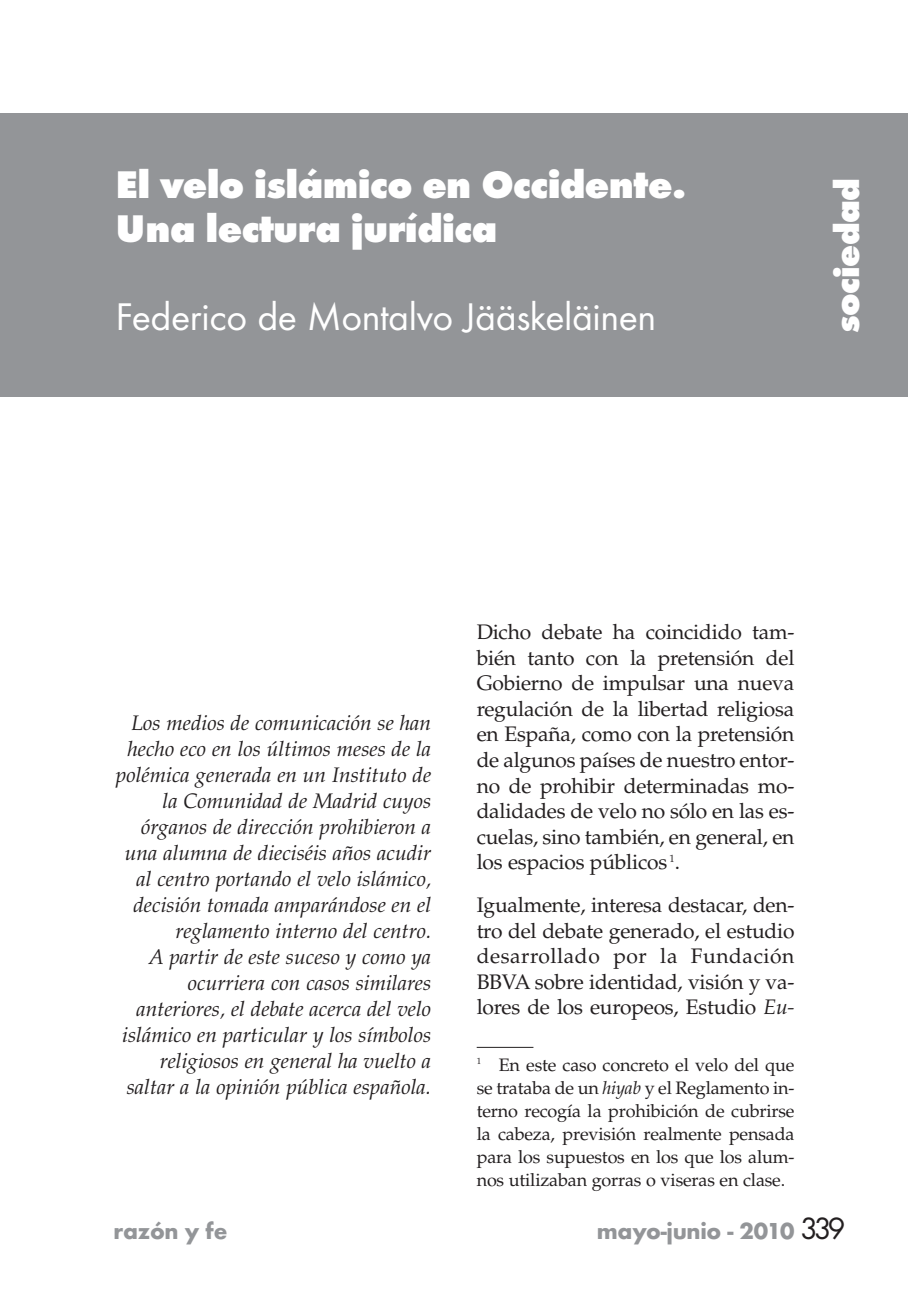
<style>
.page{position:relative;width:908px;height:1304px;background:#fff}
.page>*{position:absolute;margin:0;border:0;box-sizing:border-box;transform-origin:0 0}
.t1{font:800 40px/44px "Futura T";letter-spacing:-.015em;color:#fff}
.t2{font:40px "Futura T";letter-spacing:-.01em;color:#fff}
.t3{font:800 36px "Futura T";letter-spacing:-.015em;color:#fff}
.t4{font:700 24px "Futura T";letter-spacing:-.01em;color:#939598}
.t5{font:italic 21px/26px "Palatino";color:#231f20;text-align:right}
.t6{font:21px/25.6px "Palatino";letter-spacing:-.01em;color:#231f20;text-align:justify}
.t7{font:18px/23px "Palatino";letter-spacing:-.01em;color:#231f20;text-align:justify}
.s1{font-style:italic}
.s2{font-weight:400;font-size:32px;color:#231f20}
</style>
<div class="page">
<div style="left:0;top:113px;width:907px;height:284px;background:#939598"></div>
<hr style="left:476px;top:1047px;width:57px;height:1px;background:#231f20">
<h1 class="t1" style="left:115px;top:166px;width:572px">El velo islámico en Occidente.<br>Una lectura jurídica</h1>
<h1 class="t2" style="left:115px;top:300px;width:542px">Federico de Montalvo Jääskeläinen</h1>
<h2 class="t3" style="left:832px;top:333px;width:157px;rotate:-90deg">sociedad</h2>
<p class="t5" style="left:116px;top:712px;width:317px">Los medios de comunicación se han hecho eco en los últimos meses de la polémica generada en un Instituto de la Comunidad de Madrid cuyos órganos de dirección prohibieron a una alumna de dieciséis años acudir al centro portando el velo islámico, decisión tomada amparándose en el reglamento interno del centro.<br>A partir de este suceso y como ya ocurriera con casos similares anteriores, el debate acerca del velo islámico en particular y los símbolos religiosos en general ha vuelto a saltar a la opinión pública española.</p>
<p class="t6" style="left:476px;top:621px;width:319px">Dicho debate ha coincidido tam&shy;bién tanto con la pretensión del Gobierno de impulsar una nueva regulación de la libertad religiosa en España, como con la pretensión de algunos países de nuestro entor&shy;no de prohibir determinadas mo&shy;dalidades de velo no sólo en las es&shy;cuelas, sino también, en general, en los espacios públicos <sup>1</sup>.</p>
<p class="t6" style="left:476px;top:894px;width:319px">Igualmente, interesa destacar, den&shy;tro del debate generado, el estudio desarrollado por la Fundación BBVA sobre identidad, visión y va&shy;lores de los europeos, Estudio <span class="s1">Eu-</span></p>
<p class="t7" style="left:476px;top:1055px;width:319px"><sup>1</sup> En este caso concreto el velo del que se trataba de un <span class="s1">hiyab</span> y el Reglamento in&shy;terno recogía la prohibición de cubrirse la cabeza, previsión realmente pensada para los supuestos en los que los alum&shy;nos utilizaban gorras o viseras en clase.</p>
<p class="t4" style="left:113px;top:1217px;width:115px">razón y fe</p>
<p class="t4" style="left:596px;top:1217px;width:250px">mayo-junio - 2010 <span class="s2">339</span></p>
</div>
